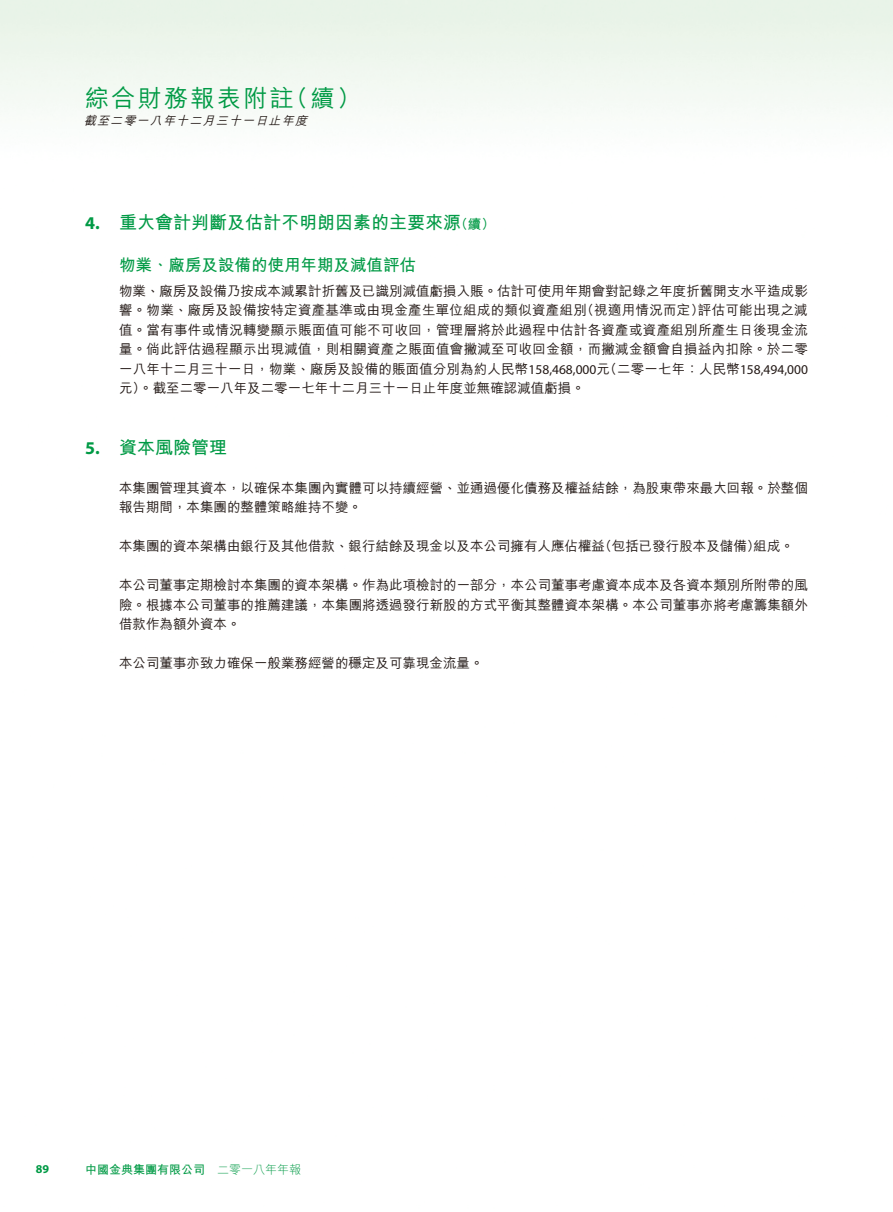
<style>
.page{position:relative;width:893px;height:1212px;background:#fff}
.page>*{position:absolute;margin:0;border:0;box-sizing:border-box;transform-origin:0 0}
.t1{font:500 24px "M Hei HK";letter-spacing:.1em;color:#009a45}
.t2{font:700 18px "M Hei HK";color:#009a45}
.t3{font:700 18px "Myriad Pro";color:#009a45}
.t4{font:700 16.5px "M Hei HK";color:#009a45}
.t5{font:500 13.5px/19.5px "M Hei HK";color:#231916;text-align:right}
.t6{font:500 13.5px/19.5px "M Hei HK";letter-spacing:.02em;color:#231916}
.t7{font:700 13.5px "M Hei HK";color:#009a45}
.t8{font:italic 500 12px "M Hei HK";color:#231916}
.t9{font:700 12px "M Hei HK";color:#009a45}
.t10{font:300 12px "M Hei HK";color:#009a45}
.t11{font:700 12px "Myriad Pro";color:#009a45}
.s1{font-family:"Myriad Pro";font-weight:400}
</style>
<div class="page">
<h1 class="t1" style="left:85px;top:81px;width:210px">綜合財務報表附註</h1>
<h1 class="t1" style="left:284px;top:81px;width:78px">（續(</h1>
<p class="t8" style="left:84px;top:112px;width:229px">截至二零一八年十二月三十一日止年度</p>
<h2 class="t3" style="left:85px;top:211px;width:16px">4.</h2>
<h2 class="t3" style="left:85px;top:436px;width:16px">5.</h2>
<h2 class="t2" style="left:119px;top:209px;width:343px">重大會計判斷及估計不明朗因素的主要來源</h2>
<p class="t7" style="left:454px;top:214px;width:42px">（續(</p>
<p class="t4" style="left:119px;top:253px;width:299px">物業、廠房及設備的使用年期及減值評估</p>
<p class="t5" style="left:119px;top:280px;width:690px">物業、廠房及設備乃按成本減累計折舊及已識別減值虧損入賬。估計可使用年期會對記錄之年度折舊開支水平造成影評估可能出現之減</p>
<p class="t6" style="left:119px;top:300px;width:690px">響。物業、廠房及設備按特定資產基準或由現金產生單位組成的類似資產組別<br>值。當有事件或情況轉變顯示賬面值可能不可收回，管理層將於此過程中估計各資產或資產組別所產生日後現金流量。倘此評估過程顯示出現減值，則相關資產之賬面值會撇減至可收回金額，而撇減金額會自損益內扣除。於二零一八年十二月三十一日，物業、廠房及設備的賬面值分別為約人民幣<span class="s1">158,468,000</span> （元二零一七年：人民幣<span class="s1">158,494,000</span>元）。截至二零一八年及二零一七年十二月三十一日止年度並無確認減值虧損。</p>
<p class="t6" style="left:580px;top:300px;width:125px">（視適用情況而定）</p>
<h2 class="t2" style="left:119px;top:434px;width:109px">資本風險管理</h2>
<p class="t5" style="left:119px;top:477px;width:690px;text-align:left">本集團管理其資本，以確保本集團內實體可以持續經營、並通過優化債務及權益結餘，為股東帶來最大回報。於整個報告期間，本集團的整體策略維持不變。</p>
<p class="t5" style="left:754px;top:535px;width:42px">組成。</p>
<p class="t5" style="left:119px;top:535px;width:488px">本集團的資本架構由銀行及其他借款、銀行結餘及現金以及本公司擁有人應佔權益</p>
<p class="t5" style="left:119px;top:574px;width:690px;text-align:justify">本公司董事定期檢討本集團的資本架構。作為此項檢討的一部分，本公司董事考慮資本成本及各資本類別所附帶的風險。根據本公司董事的推薦建議，本集團將透過發行新股的方式平衡其整體資本架構。本公司董事亦將考慮籌集額外借款作為額外資本。</p>
<p class="t5" style="left:119px;top:652px;width:366px">本公司董事亦致力確保一般業務經營的穩定及可靠現金流量。</p>
<p class="t5" style="left:598px;top:535px;width:163px">（包括已發行股本及儲備）</p>
<p class="t11" style="left:36px;top:1161px;width:15px">89</p>
<p class="t9" style="left:85px;top:1160px;width:121px">中國金典集團有限公司</p>
<p class="t10" style="left:217px;top:1163px;width:85px">二零一八年年報</p>
</div>
